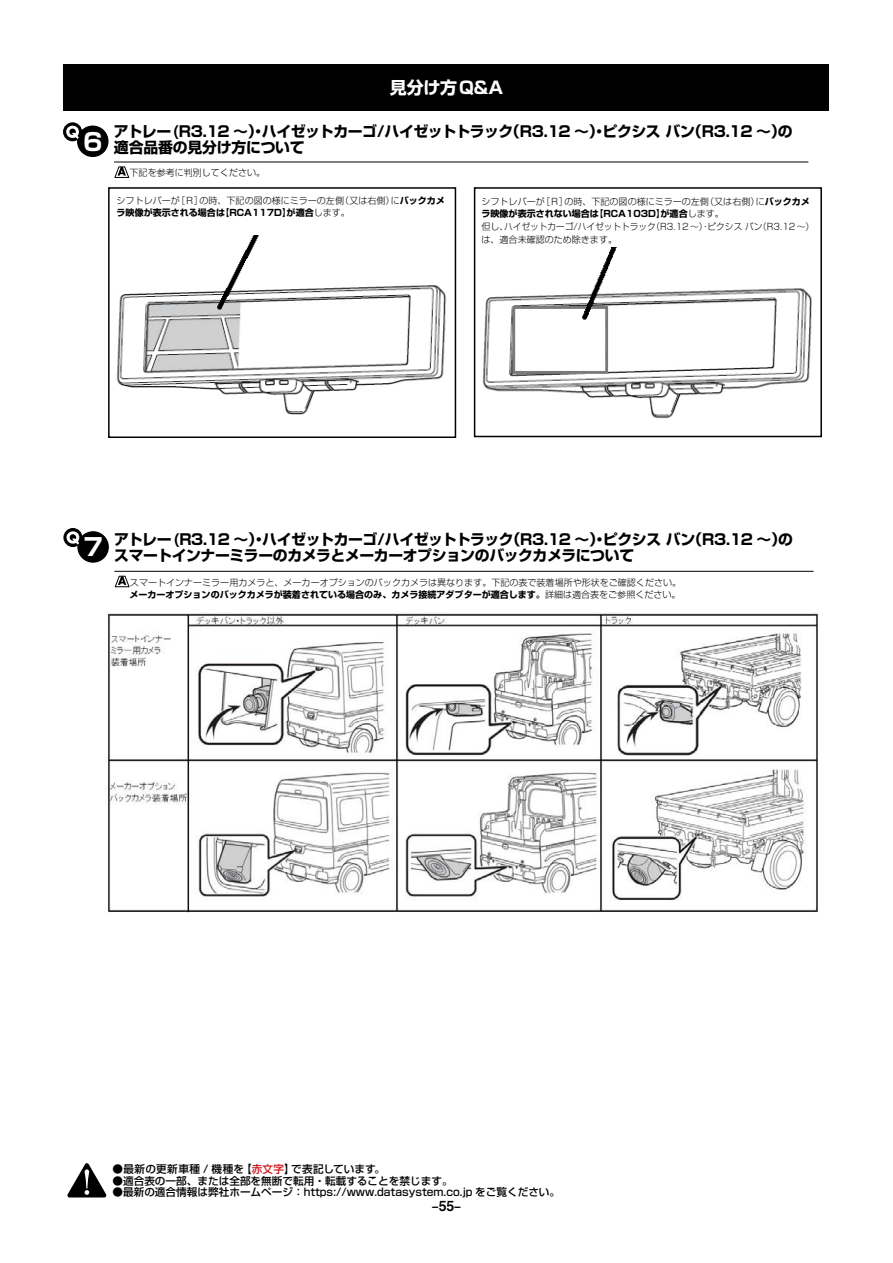
<style>
.page{position:relative;width:893px;height:1263px;background:#fff}
.page>*{position:absolute;margin:0;border:0;box-sizing:border-box;transform-origin:0 0}
.t1{font:700 24px "Shin Go Pro";color:#fff}
.t2{font:700 16.95px "Shin Go Pro";letter-spacing:-.01em;color:#fff}
.t3{font:700 14.85px/15.9px "Shin Go Pro";letter-spacing:-.025em;color:#000}
.t4{font:13.8px "Midashi Go Pro MB31";color:#000}
.t5{font:500 10.65px "Shin Go Pro";color:#000}
.t6{font:500 10.65px "Shin Go Pro";letter-spacing:.03em;color:#000}
.t7{font:300 9px/12.8px "Shin Go Pro";color:#000}
.s1{font-weight:700}
.s2{color:#d0121b}
</style>
<div class="page">
<svg style="left:67px;top:1163px;width:39px;height:34px"></svg>
<svg style="left:114px;top:166px;width:15px;height:12px"></svg>
<svg style="left:115px;top:576px;width:15px;height:11px"></svg>
<hr style="left:114px;top:162px;width:694px;height:1px;background:#000">
<hr style="left:114px;top:571px;width:699px;height:1px;background:#000">
<div style="left:78px;top:126px;width:30px;height:30px;background:#000;border-radius:50%"></div>
<div style="left:77px;top:126px;width:31px;height:31px;border:1px solid #000;border-radius:50%"></div>
<div style="left:78px;top:532px;width:30px;height:30px;background:#000;border-radius:50%"></div>
<div style="left:77px;top:531px;width:32px;height:32px;border:1px solid #000;border-radius:50%"></div>
<svg style="left:64px;top:123px;width:18px;height:18px"></svg>
<svg style="left:64px;top:528px;width:18px;height:18px"></svg>
<svg style="left:66px;top:126px;width:14px;height:14px"></svg>
<svg style="left:67px;top:531px;width:13px;height:14px"></svg>
<div style="left:63px;top:123px;width:19px;height:18px;border:1px solid #000;border-radius:50%"></div>
<div style="left:64px;top:528px;width:18px;height:19px;border:1px solid #000;border-radius:50%"></div>
<div style="left:64px;top:64px;width:765px;height:47px;background:#000"></div>
<img style="left:116px;top:236px;width:330px;height:178px">
<div style="left:108px;top:187px;width:348px;height:251px;border:2px solid #000"></div>
<img style="left:482px;top:247px;width:330px;height:172px">
<div style="left:474px;top:187px;width:348px;height:250px;border:2px solid #000"></div>
<img style="left:108px;top:612px;width:711px;height:301px">
<h1 class="t1" style="left:83px;top:122px;width:21px">6</h1>
<h2 class="t2" style="left:390px;top:74px;width:115px">見分け方Q&amp;A</h2>
<h3 class="t3" style="left:114px;top:122px;width:680px">アトレー(R3.12 ～）・ハイゼットカーゴ/ハイゼットトラック（R3.12 ～）・ピクシス バン（R3.12 〜）の適合品番の見分け方について</h3>
<p class="t7" style="left:130px;top:165px;width:137px">下記を参考に判別してください。</p>
<p class="t7" style="left:117px;top:193px;width:330px">シフトレバーが［Ｒ］の時、下記の図の様にミラーの左側（又は右側）に<span class="s1">バックカメラ映像が表示される場合は【RCA117D】が適合</span>します。</p>
<p class="t7" style="left:482px;top:194px;width:334px">シフトレバーが［Ｒ］の時、下記の図の様にミラーの左側（又は右側）に<span class="s1">バックカメラ映像が表示されない場合は【RCA103D】が適合</span>します。<br>但し、ハイゼットカーゴ/ハイゼットトラック（R3.12 ～）・ピクシス バン（R3.12 〜）は、適合未確認のため除きます。</p>
<h1 class="t1" style="left:84px;top:528px;width:21px">7</h1>
<h3 class="t3" style="left:114px;top:530px;width:680px">アトレー(R3.12 ～）・ハイゼットカーゴ/ハイゼットトラック（R3.12 ～）・ピクシス バン（R3.12 〜）のスマートインナーミラーのカメラとメーカーオプションのバックカメラについて</h3>
<p class="t7" style="left:114px;top:575px;width:568px;text-align:right">スマートインナーミラー用カメラと、メーカーオプションのバックカメラは異なります。下記の表で装着場所や形状をご確認ください。<br>　 <span class="s1">メーカーオプションのバックカメラが装着されている場合のみ、カメラ接続アダプターが適合します。</span>詳細は適合表をご参照ください。</p>
<p class="t6" style="left:112px;top:1160px;width:274px">●最新の更新車種 / 機種を【<span class="s2">赤文字</span>】で表記しています。</p>
<p class="t5" style="left:112px;top:1172px;width:342px">●適合表の一部、または全部を無断で転用・転載することを禁じます。</p>
<p class="t5" style="left:112px;top:1183px;width:449px">●最新の適合情報は弊社ホームページ：https://www.datasystem.co.jp をご覧ください。</p>
<h3 class="t4" style="left:432px;top:1195px;width:31px">–55–</h3>
</div>
